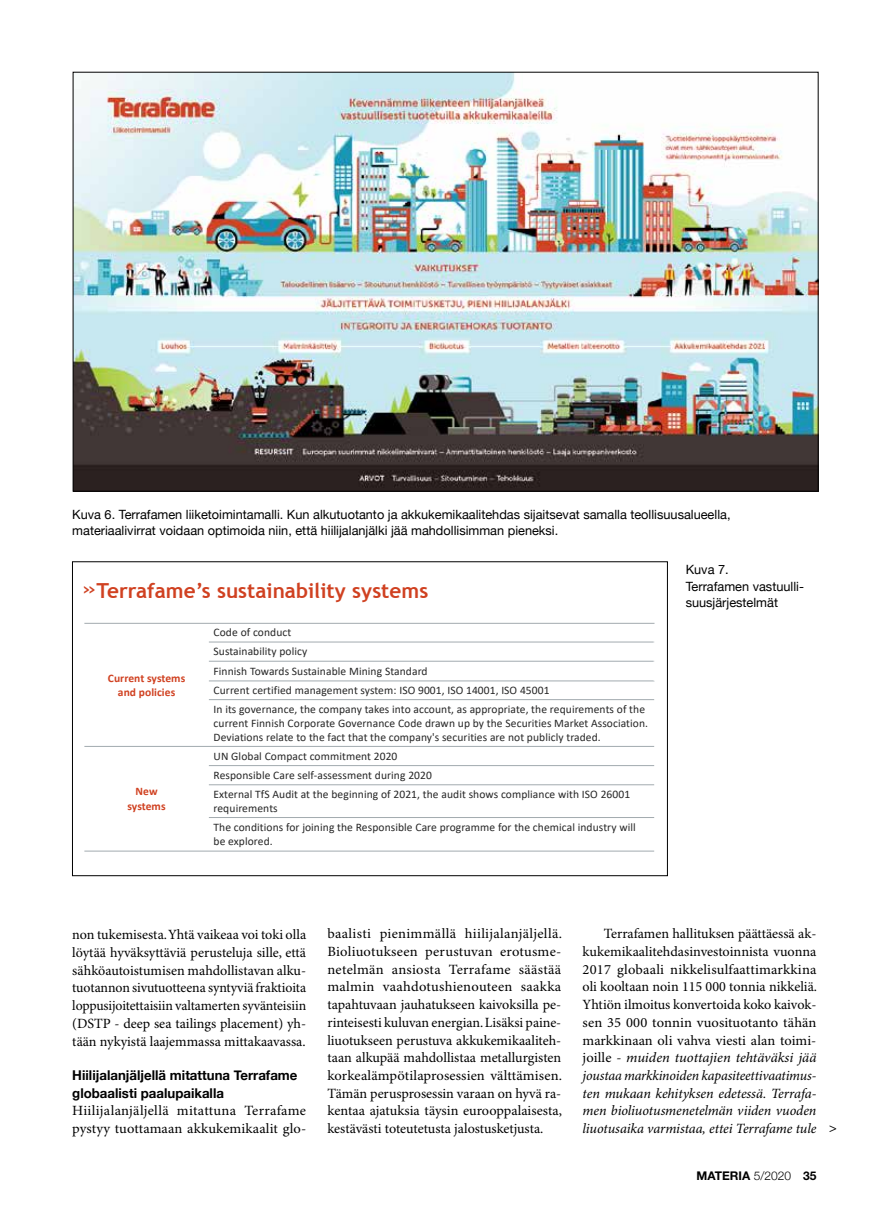
<style>
.page{position:relative;width:893px;height:1221px;background:#fff}
.page>*{position:absolute;margin:0;border:0;box-sizing:border-box;transform-origin:0 0}
.t1{font:700 20.7px "Trebuchet MS";color:#d04121}
.t2{font:14.1px/17.7px "Minion Pro";color:#000;text-align:justify}
.t3{font:700 13.5px/17.7px "Helvetica Neue";color:#000}
.t4{font:12.75px/16.5px "Helvetica Neue";color:#000}
.t5{font:700 12px "Helvetica Neue LT Std";color:#000}
.t6{font:11.55px/19px "Calibri";letter-spacing:.01em;color:#262626}
.t7{font:700 11.55px/14.5px "Calibri";letter-spacing:.005em;color:#d04121;text-align:center}
.s1{font-weight:400;font-size:28.35px}
.s2{font-style:italic}
.s3{font-family:"Helvetica Neue LT Std";font-size:12.75px}
.s4{font-family:"Helvetica Neue";font-weight:300}
</style>
<div class="page">
<img style="left:75px;top:74px;width:741px;height:415px">
<hr style="left:209px;top:641px;width:445px;height:1px;background:#a2aaaf">
<hr style="left:209px;top:661px;width:445px;height:1px;background:#a2aaaf">
<hr style="left:209px;top:680px;width:445px;height:1px;background:#a2aaaf">
<hr style="left:209px;top:699px;width:445px;height:1px;background:#a2aaaf">
<hr style="left:84px;top:746px;width:570px;height:1px;background:#a2aaaf">
<hr style="left:209px;top:765px;width:445px;height:1px;background:#a2aaaf">
<hr style="left:209px;top:784px;width:445px;height:1px;background:#a2aaaf">
<hr style="left:209px;top:817px;width:445px;height:1px;background:#a2aaaf">
<hr style="left:84px;top:623px;width:570px;height:1px;background:#a2aaaf">
<hr style="left:84px;top:850px;width:570px;height:1px;background:#a2aaaf">
<p class="t4" style="left:72px;top:507px;width:660px">Kuva 6. Terrafamen liiketoimintamalli. Kun alkutuotanto ja akkukemikaalitehdas sijaitsevat samalla teollisuusalueella, materiaalivirrat voidaan optimoida niin, että hiilijalanjälki jää mahdollisimman pieneksi.</p>
<p class="t4" style="left:686px;top:562px;width:120px">Kuva 7.<br>Terrafamen vastuulli&shy;suusjärjestelmät</p>
<h1 class="t1" style="left:82px;top:577px;width:348px"><span class="s1">»</span>Terrafame’s sustainability systems</h1>
<p class="t7" style="left:108px;top:670px;width:79px">Current systems and policies</p>
<p class="t7" style="left:127px;top:784px;width:40px">New systems</p>
<p class="t6" style="left:214px;top:622px;width:433px">Code of conduct<br>Sustainability policy<br>Finnish Towards Sustainable Mining Standard<br>Current certified management system: ISO 9001, ISO 14001, ISO 45001<br>In its governance, the company takes into account, as appropriate, the requirements of the</p>
<p class="t6" style="left:214px;top:716px;width:436px;line-height:13.8px">current Finnish Corporate Governance Code drawn up by the Securities Market Association.<br>Deviations relate to the fact that the company's securities are not publicly traded.</p>
<p class="t6" style="left:214px;top:746px;width:418px">UN Global Compact commitment 2020<br>Responsible Care self-assessment during 2020<br>External TfS Audit at the beginning of 2021, the audit shows compliance with ISO 26001</p>
<p class="t6" style="left:214px;top:799px;width:424px;line-height:18.5px">requirements<br>The conditions for joining the Responsible Care programme for the chemical industry will</p>
<p class="t6" style="left:214px;top:831px;width:61px">be explored.</p>
<p class="t2" style="left:72px;top:926px;width:235px">non tukemisesta. Yhtä vaikeaa voi toki olla löytää hyväksyttäviä perusteluja sille, että sähköautoistumisen mahdollistavan alku&shy;tuotannon sivutuotteena syntyviä fraktioita loppusijoitettaisiin valtamerten syvänteisiin (DSTP - deep sea tailings placement) yh&shy;tään nykyistä laajemmassa mittakaavassa.</p>
<p class="t3" style="left:72px;top:1066px;width:227px">Hiilijalanjäljellä mitattuna Terrafame globaalisti paalupaikalla</p>
<p class="t2" style="left:72px;top:1102px;width:235px">Hiilijalanjäljellä mitattuna Terrafame pystyy tuottamaan akkukemikaalit glo-</p>
<p class="t2" style="left:327px;top:925px;width:236px">baalisti pienimmällä hiilijalanjäljellä.<br>Bioliuotukseen perustuvan erotusme&shy;netelmän ansiosta Terrafame säästää malmin vaahdotushienouteen saakka tapahtuvaan jauhatukseen kaivoksilla pe&shy;rinteisesti kuluvan energian. Lisäksi paine&shy;liuotukseen perustuva akkukemikaaliteh&shy;taan alkupää mahdollistaa metallurgisten korkealämpötilaprosessien välttämisen.<br>Tämän perusprosessin varaan on hyvä ra&shy;kentaa ajatuksia täysin eurooppalaisesta, kestävästi toteutetusta jalostusketjusta.</p>
<p class="t2" style="left:583px;top:925px;width:256px;text-align:left;text-indent:21px">Terrafamen hallituksen päättäessä ak&shy;kukemikaalitehdasinvestoinnista vuonna 2017 globaali nikkelisulfaattimarkkina<br>oli kooltaan noin 115 000 tonnia nikkeliä.<br>Yhtiön ilmoitus konvertoida koko kaivok&shy;sen 35 000 tonnin vuosituotanto tähän markkinaan oli vahva viesti alan toimi&shy;joille <span class="s2">- muiden tuottajien tehtäväksi jää joustaa markkinoiden kapasiteettivaatimus&shy;ten mukaan kehityksen edetessä. Terrafa&shy;men bioliuotusmenetelmän viiden vuoden liuotusaika varmistaa, ettei Terrafame tule</span> <span class="s3">&gt;</span></p>
<p class="t5" style="left:697px;top:1168px;width:121px">MATERIA <span class="s4">5/2020</span> 35</p>
</div>
